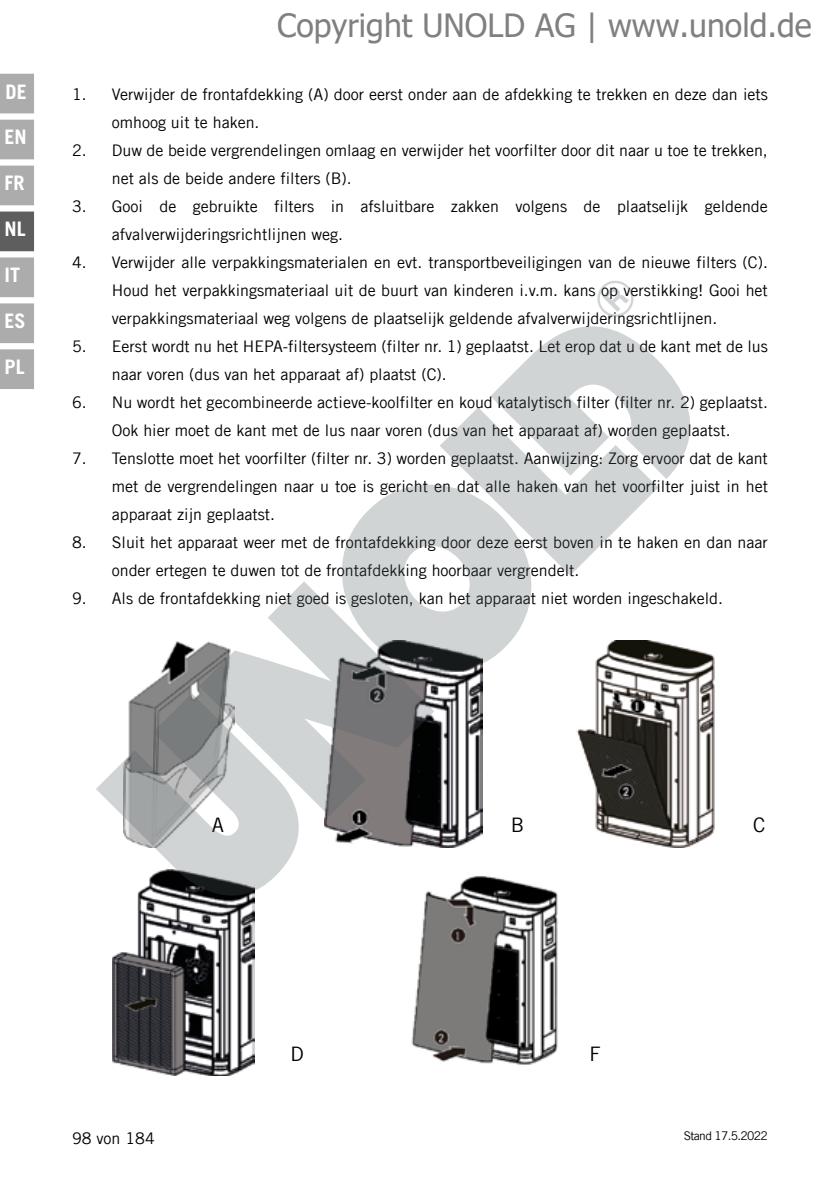
<style>
.page{position:relative;width:840px;height:1191px;background:#fff}
.page>*{position:absolute;margin:0;border:0;box-sizing:border-box;transform-origin:0 0}
.t1{font:32px "Tahoma";color:#808080}
.t2{font:700 20px "Trade Gothic LT Com";color:#fff}
.t3{font:20px "Trade Gothic LT Com";color:#000}
.t4{font:16px/28px "Trade Gothic LT Com";color:#000}
.t5{font:12px "Trade Gothic LT Com";letter-spacing:-.055em;color:#000}
</style>
<div class="page">
<div style="left:0;top:74px;width:34px;height:39px;background:#acacac"></div>
<div style="left:0;top:120px;width:34px;height:39px;background:#acacac"></div>
<div style="left:0;top:166px;width:34px;height:39px;background:#acacac"></div>
<div style="left:0;top:211px;width:34px;height:40px;background:#5f5e5e"></div>
<div style="left:0;top:257px;width:34px;height:40px;background:#acacac"></div>
<div style="left:0;top:303px;width:34px;height:40px;background:#acacac"></div>
<div style="left:0;top:349px;width:34px;height:40px;background:#acacac"></div>
<img style="left:143px;top:641px;width:56px;height:49px">
<img style="left:327px;top:711px;width:155px;height:136px">
<img style="left:576px;top:641px;width:139px;height:206px">
<img style="left:112px;top:922px;width:142px;height:153px">
<img style="left:411px;top:876px;width:147px;height:189px">
<svg style="left:530px;top:326px;width:161px;height:153px;fill:#d0d4d5"></svg>
<svg style="left:440px;top:357px;width:218px;height:219px;fill:#d0d4d5"></svg>
<svg style="left:342px;top:447px;width:226px;height:264px;fill:#d0d4d5"></svg>
<svg style="left:199px;top:581px;width:235px;height:235px"></svg>
<svg style="left:96px;top:690px;width:231px;height:232px"></svg>
<svg style="left:597px;top:280px;width:37px;height:37px"></svg>
<p class="t2" style="left:6px;top:80px;width:23px">DE</p>
<p class="t2" style="left:5px;top:125px;width:24px">EN</p>
<p class="t2" style="left:5px;top:171px;width:22px">FR</p>
<p class="t2" style="left:5px;top:217px;width:23px">NL</p>
<p class="t2" style="left:5px;top:262px;width:17px">IT</p>
<p class="t2" style="left:5px;top:308px;width:23px">ES</p>
<p class="t2" style="left:5px;top:354px;width:22px">PL</p>
<h1 class="t1" style="left:277px;top:4px;width:535px">Copyright UNOLD AG | www.unold.de</h1>
<p class="t4" style="left:112px;top:80px;width:657px;text-indent:-40px">1. Verwijder de frontafdekking (A) door eerst onder aan de afdekking te trekken en deze dan iets omhoog uit te haken.</p>
<p class="t4" style="left:112px;top:136px;width:657px;text-indent:-40px">2. Duw de beide vergrendelingen omlaag en verwijder het voorfilter door dit naar u toe te trekken, net als de beide andere filters (B).</p>
<p class="t4" style="left:112px;top:192px;width:657px;text-indent:-40px">3. Gooi de gebruikte filters in afsluitbare zakken volgens de plaatselijk geldende afvalverwijderingsrichtlijnen weg.</p>
<p class="t4" style="left:112px;top:248px;width:657px;text-align:justify;text-indent:-40px">4. Verwijder alle verpakkingsmaterialen en evt. transportbeveiligingen van de nieuwe filters (C).<br>Houd het verpakkingsmateriaal uit de buurt van kinderen i.v.m. kans op verstikking! Gooi het verpakkingsmateriaal weg volgens de plaatselijk geldende afvalverwijderingsrichtlijnen.</p>
<p class="t4" style="left:112px;top:332px;width:657px;text-indent:-40px">5. Eerst wordt nu het HEPA-filtersysteem (filter nr. 1) geplaatst. Let erop dat u de kant met de lus naar voren (dus van het apparaat af) plaatst (C).</p>
<p class="t4" style="left:72px;top:388px;width:697px;text-align:center">6. Nu wordt het gecombineerde actieve-koolfilter en koud katalytisch filter (filter nr. 2) geplaatst.<br>Ook hier moet de kant met de lus naar voren (dus van het apparaat af) worden geplaatst.</p>
<p class="t4" style="left:112px;top:444px;width:657px;text-align:justify;text-indent:-40px">7. Tenslotte moet het voorfilter (filter nr. 3) worden geplaatst. Aanwijzing: Zorg ervoor dat de kant met de vergrendelingen naar u toe is gericht en dat alle haken van het voorfilter juist in het apparaat zijn geplaatst.</p>
<p class="t4" style="left:112px;top:528px;width:657px;text-indent:-40px">8. Sluit het apparaat weer met de frontafdekking door deze eerst boven in te haken en dan naar onder ertegen te duwen tot de frontafdekking hoorbaar vergrendelt.</p>
<p class="t4" style="left:72px;top:584px;width:652px">9. Als de frontafdekking niet goed is gesloten, kan het apparaat niet worden ingeschakeld.</p>
<p class="t3" style="left:212px;top:813px;width:14px">A</p>
<p class="t3" style="left:510px;top:813px;width:15px">B</p>
<p class="t3" style="left:752px;top:813px;width:14px">C</p>
<p class="t3" style="left:290px;top:1041px;width:15px">D</p>
<p class="t3" style="left:589px;top:1041px;width:13px">F</p>
<p class="t4" style="left:72px;top:1124px;width:84px">98 von 184</p>
<p class="t5" style="left:683px;top:1128px;width:85px">Stand 17.5.2022</p>
</div>
